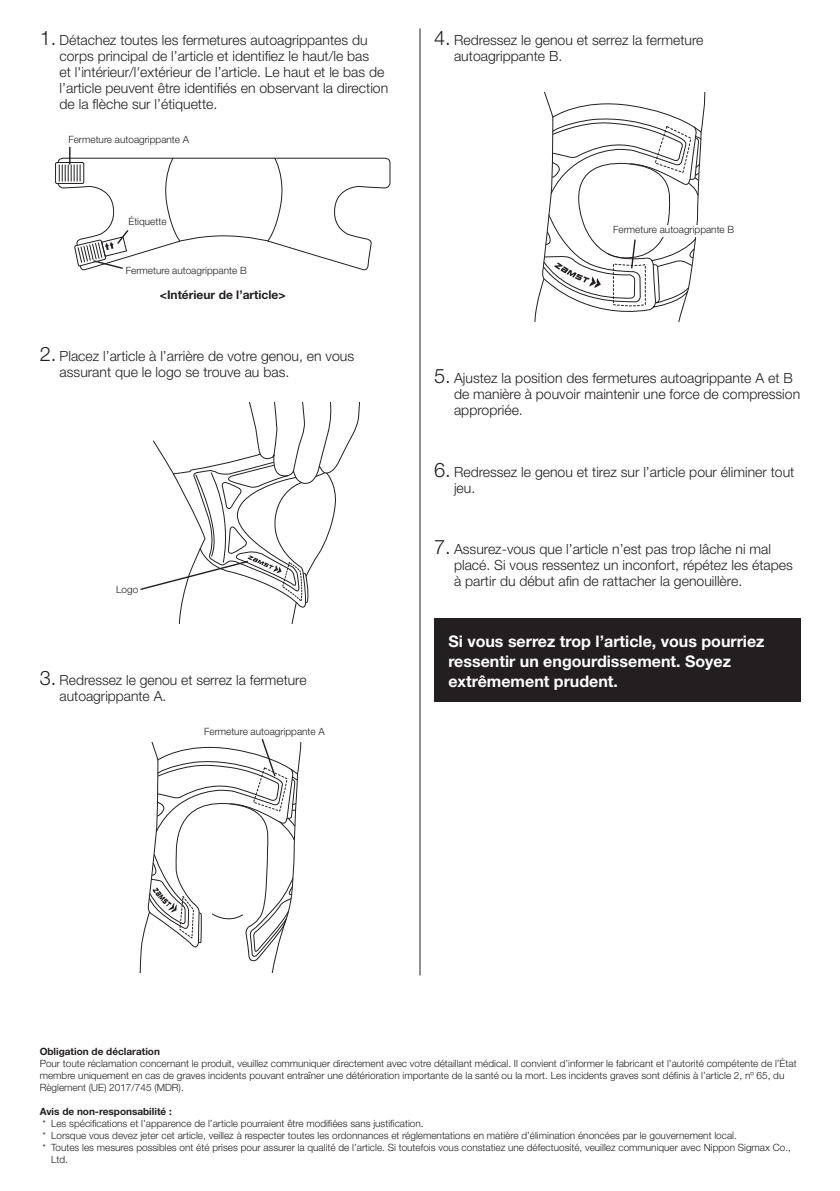
<style>
.page{position:relative;width:840px;height:1191px;background:#fff}
.page>*{position:absolute;margin:0;border:0;box-sizing:border-box;transform-origin:0 0}
.t1{font:700 16px/20px "Helvetica Neue LT Std";color:#fff}
.t2{font:300 14px/16px "Helvetica Neue LT Std";color:#231f20}
.t3{font:700 12px "Helvetica Neue LT Std";color:#231f20}
.t4{font:300 10px/12px "Helvetica Neue LT Std";color:#231f20}
.t5{font:700 10px "Helvetica Neue LT Std";color:#231f20}
.s1{font-size:20px}
</style>
<div class="page">
<div style="left:55px;top:162px;width:29px;height:22px;border:1px solid #231f20"></div>
<svg style="left:57px;top:147px;width:333px;height:123px"></svg>
<svg style="left:140px;top:402px;width:220px;height:221px"></svg>
<svg style="left:139px;top:739px;width:163px;height:233px"></svg>
<svg style="left:534px;top:92px;width:172px;height:230px"></svg>
<div style="left:609px;top:225px;width:124px;height:11px;background:#fff"></div>
<div style="left:434px;top:618px;width:365px;height:84px;background:#231f20"></div>
<hr style="left:419px;top:28px;width:1px;height:947px;background:#231f20">
<p class="t2" style="left:60px;top:32px;width:330px;text-indent:-20px"><span class="s1">1.</span> Détachez toutes les fermetures autoagrippantes du corps principal de l’article et identifiez le haut/le bas<br>et l'intérieur/l'extérieur de l’article. Le haut et le bas de l’article peuvent être identifiés en observant la direction de la flèche sur l’étiquette.</p>
<p class="t4" style="left:68px;top:133px;width:122px">Fermeture autoagrippante A</p>
<p class="t4" style="left:128px;top:215px;width:40px">Étiquette</p>
<p class="t4" style="left:126px;top:264px;width:122px">Fermeture autoagrippante B</p>
<p class="t3" style="left:160px;top:288px;width:127px">&lt;Intérieur de l’article&gt;</p>
<h2 class="t2" style="left:60px;top:347px;width:296px;text-indent:-20px"><span class="s1">2.</span> Placez l’article à l’arrière de votre genou, en vous assurant que le logo se trouve au bas.</h2>
<p class="t4" style="left:116px;top:583px;width:24px">Logo</p>
<h2 class="t2" style="left:60px;top:671px;width:248px;text-indent:-20px"><span class="s1">3.</span> Redressez le genou et serrez la fermeture autoagrippante A.</h2>
<p class="t4" style="left:204px;top:725px;width:122px">Fermeture autoagrippante A</p>
<h2 class="t2" style="left:454px;top:32px;width:251px;text-indent:-20px"><span class="s1">4.</span> Redressez le genou et serrez la fermeture autoagrippante B.</h2>
<p class="t4" style="left:613px;top:224px;width:122px">Fermeture autoagrippante B</p>
<h2 class="t2" style="left:454px;top:370px;width:347px;text-indent:-20px"><span class="s1">5.</span> Ajustez la position des fermetures autoagrippante A et B de manière à pouvoir maintenir une force de compression appropriée.</h2>
<h2 class="t2" style="left:454px;top:463px;width:341px;text-indent:-20px"><span class="s1">6.</span> Redressez le genou et tirez sur l’article pour éliminer tout jeu.</h2>
<h2 class="t2" style="left:454px;top:540px;width:340px;text-indent:-20px"><span class="s1">7.</span> Assurez-vous que l’article n’est pas trop lâche ni mal placé. Si vous ressentez un inconfort, répétez les étapes à partir du début afin de rattacher la genouillère.</h2>
<h1 class="t1" style="left:448px;top:631px;width:317px">Si vous serrez trop l’article, vous pourriez ressentir un engourdissement. Soyez extrêmement prudent.</h1>
<p class="t5" style="left:40px;top:1044px;width:122px">Obligation de déclaration</p>
<p class="t4" style="left:40px;top:1056px;width:758px">Pour toute réclamation concernant le produit, veuillez communiquer directement avec votre détaillant médical. Il convient d’informer le fabricant et l’autorité compétente de l’État membre uniquement en cas de graves incidents pouvant entraîner une détérioration importante de la santé ou la mort. Les incidents graves sont définis à l’article 2, nº 65, du<br>Règlement (UE) 2017/745 (MDR).</p>
<p class="t5" style="left:40px;top:1104px;width:134px">Avis de non-responsabilité :</p>
<p class="t4" style="left:43px;top:1116px;width:382px">* Les spécifications et l’apparence de l’article pourraient être modifiées sans justification.</p>
<p class="t4" style="left:43px;top:1128px;width:695px">* Lorsque vous devez jeter cet article, veillez à respecter toutes les ordonnances et réglementations en matière d’élimination énoncées par le gouvernement local.</p>
<p class="t4" style="left:43px;top:1140px;width:749px">* Toutes les mesures possibles ont été prises pour assurer la qualité de l’article. Si toutefois vous constatiez une défectuosité, veuillez communiquer avec Nippon Sigmax Co.,</p>
<p class="t4" style="left:51px;top:1152px;width:18px">Ltd.</p>
</div>
